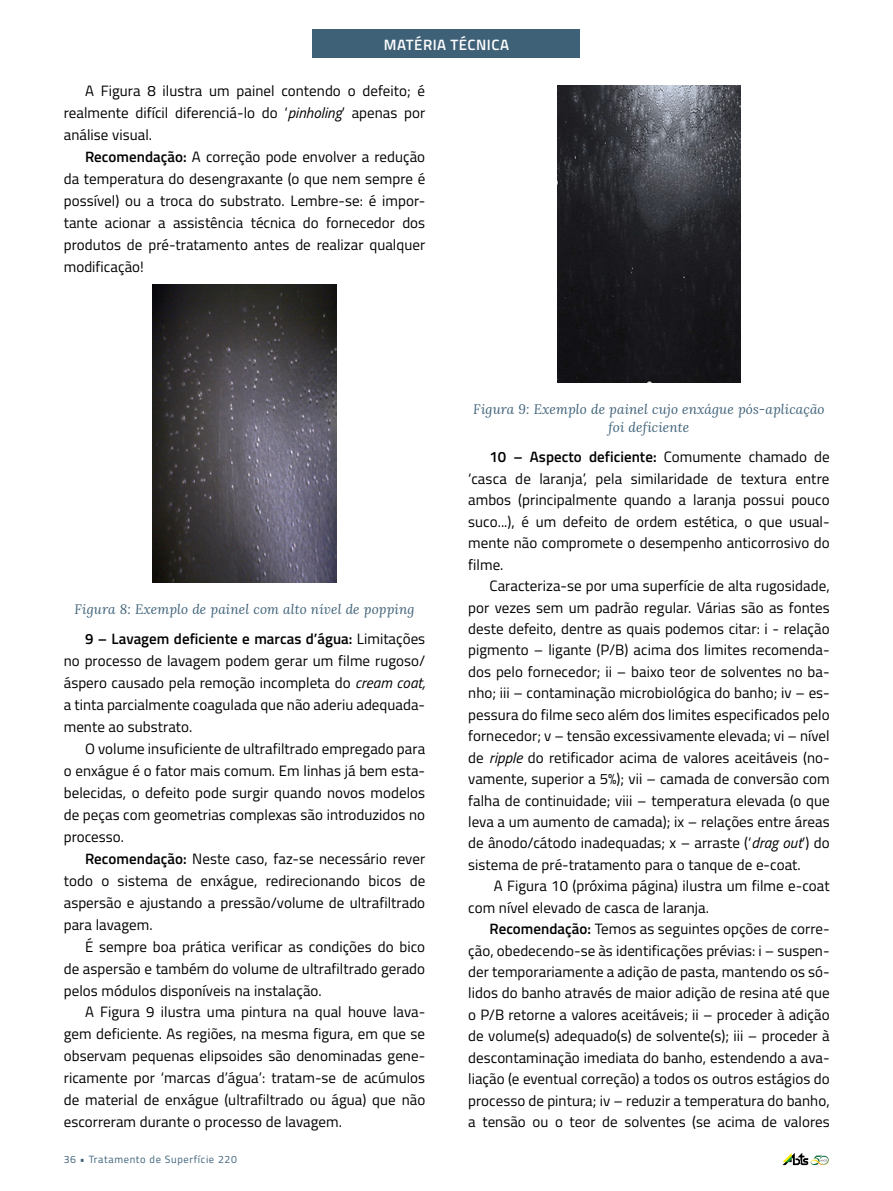
<style>
.page{position:relative;width:893px;height:1191px;background:#fff}
.page>*{position:absolute;margin:0;border:0;box-sizing:border-box;transform-origin:0 0}
.t1{font:15px/21.5px "Titillium";letter-spacing:.005em;color:#000;text-align:justify}
.t2{font:600 15px "Titillium";letter-spacing:.03em;color:#fff}
.t3{font:italic 13.5px/18.5px "Lora";letter-spacing:.01em;color:#3e6178;text-align:center}
.t4{font:10.5px "Titillium";letter-spacing:.06em;color:#3e6178}
.s1{font-style:italic}
.s2{font-weight:600}
</style>
<div class="page">
<div style="left:313px;top:30px;width:267px;height:28px;background:#3e6178"></div>
<img style="left:152px;top:284px;width:185px;height:298px">
<img style="left:557px;top:85px;width:184px;height:298px">
<svg style="left:782px;top:1152px;width:47px;height:13px"></svg>
<p class="t2" style="left:384px;top:33px;width:127px">MATÉRIA TÉCNICA</p>
<p class="t1" style="left:64px;top:79px;width:363px;line-height:21.9px;text-indent:21px">A Figura 8 ilustra um painel contendo o defeito; é realmente difícil diferenciá-lo do ‘<span class="s1">pinholing</span>’ apenas por análise visual.</p>
<p class="t1" style="left:64px;top:145px;width:363px;line-height:21.9px;text-indent:21px"><span class="s2">Recomendação:</span> A correção pode envolver a redução da temperatura do desengraxante (o que nem sempre é possível) ou a troca do substrato. Lembre-se: é impor&shy;tante acionar a assistência técnica do fornecedor dos produtos de pré-tratamento antes de realizar qualquer modificação!</p>
<p class="t3" style="left:74px;top:599px;width:342px">Figura 8: Exemplo de painel com alto nível de popping</p>
<p class="t1" style="left:64px;top:627px;width:363px;line-height:21.9px;text-indent:21px"><span class="s2">9 – Lavagem deficiente e marcas d’água:</span> Limitações no processo de lavagem podem gerar um filme rugoso/ áspero causado pela remoção incompleta do <span class="s1">cream coat, </span>a tinta parcialmente coagulada que não aderiu adequada&shy;mente ao substrato.</p>
<p class="t1" style="left:64px;top:737px;width:363px;line-height:21.9px;text-indent:21px">O volume insuficiente de ultrafiltrado empregado para o enxágue é o fator mais comum. Em linhas já bem esta&shy;belecidas, o defeito pode surgir quando novos modelos de peças com geometrias complexas são introduzidos no processo.</p>
<p class="t1" style="left:64px;top:847px;width:363px;line-height:21.9px;text-indent:21px"><span class="s2">Recomendação:</span> Neste caso, faz-se necessário rever todo o sistema de enxágue, redirecionando bicos de aspersão e ajustando a pressão/volume de ultrafiltrado para lavagem.</p>
<p class="t1" style="left:64px;top:934px;width:363px;line-height:21.9px;text-indent:21px">É sempre boa prática verificar as condições do bico de aspersão e também do volume de ultrafiltrado gerado pelos módulos disponíveis na instalação.</p>
<p class="t1" style="left:64px;top:1000px;width:363px;line-height:21.9px;text-indent:21px">A Figura 9 ilustra uma pintura na qual houve lava&shy;gem deficiente. As regiões, na mesma figura, em que se observam pequenas elipsoides são denominadas gene&shy;ricamente por ‘marcas d’água’: tratam-se de acúmulos de material de enxágue (ultrafiltrado ou água) que não escorreram durante o processo de lavagem.</p>
<p class="t4" style="left:64px;top:1151px;width:175px">36 • Tratamento de Superfície 220</p>
<p class="t3" style="left:473px;top:400px;width:353px">Figura 9: Exemplo de painel cujo enxágue pós-aplicação foi deficiente</p>
<p class="t1" style="left:468px;top:446px;width:363px;text-indent:21px"><span class="s2">10 – Aspecto deficiente:</span> Comumente chamado de ‘casca de laranja’, pela similaridade de textura entre ambos (principalmente quando a laranja possui pouco suco...), é um defeito de ordem estética, o que usual&shy;mente não compromete o desempenho anticorrosivo do filme.</p>
<p class="t1" style="left:468px;top:574px;width:363px;text-indent:21px">Caracteriza-se por uma superfície de alta rugosidade, por vezes sem um padrão regular. Várias são as fontes deste defeito, dentre as quais podemos citar: i - relação pigmento – ligante (P/B) acima dos limites recomenda&shy;dos pelo fornecedor; ii – baixo teor de solventes no ba&shy;nho; iii – contaminação microbiológica do banho; iv – es&shy;pessura do filme seco além dos limites especificados pelo fornecedor; v – tensão excessivamente elevada; vi – nível de <span class="s1">ripple</span> do retificador acima de valores aceitáveis (no&shy;vamente, superior a 5%); vii – camada de conversão com falha de continuidade; viii – temperatura elevada (o que leva a um aumento de camada); ix – relações entre áreas de ânodo/cátodo inadequadas; x – arraste (‘<span class="s1">drag out</span>’) do sistema de pré-tratamento para o tanque de e-coat.</p>
<p class="t1" style="left:468px;top:874px;width:363px;text-indent:26px">A Figura 10 (próxima página) ilustra um filme e-coat com nível elevado de casca de laranja.</p>
<p class="t1" style="left:468px;top:917px;width:363px;text-indent:21px"><span class="s2">Recomendação:</span> Temos as seguintes opções de corre&shy;ção, obedecendo-se às identificações prévias: i – suspen&shy;der temporariamente a adição de pasta, mantendo os só&shy;lidos do banho através de maior adição de resina até que o P/B retorne a valores aceitáveis; ii – proceder à adição de volume(s) adequado(s) de solvente(s); iii – proceder à descontaminação imediata do banho, estendendo a ava&shy;liação (e eventual correção) a todos os outros estágios do processo de pintura; iv – reduzir a temperatura do banho, a tensão ou o teor de solventes (se acima de valores</p>
</div>
